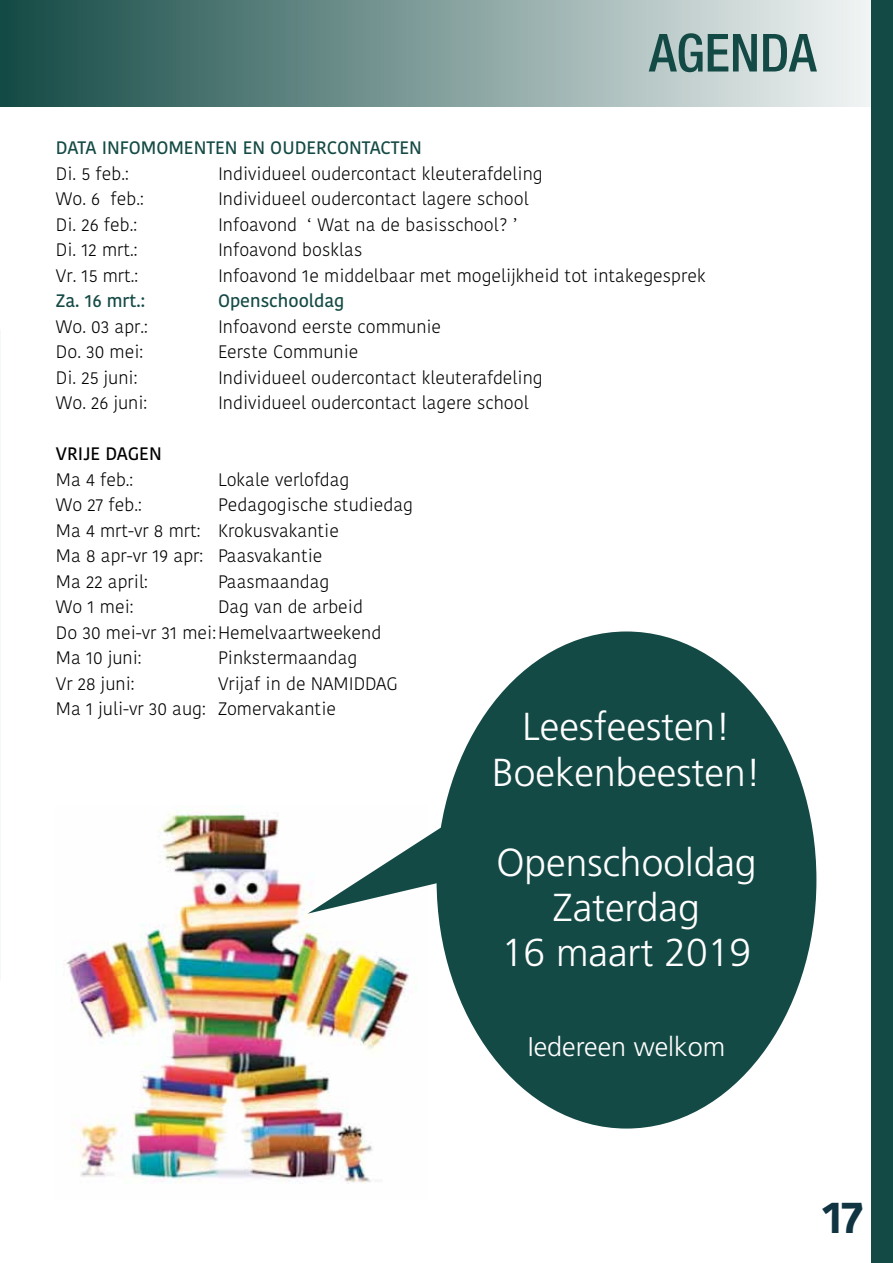
<style>
.page{position:relative;width:893px;height:1263px;background:#fff}
.page>*{position:absolute;margin:0;border:0;box-sizing:border-box;transform-origin:0 0}
.t1{font:500 condensed 52.5px "Helvetica Neue LT Std";color:#144a45}
.t2{font:700 45px "Kohinoor Devanagari";color:#103442}
.t3{font:300 39px/45px "Frutiger LT Std";color:#fff;text-align:center}
.t4{font:300 27px "Frutiger LT Std";color:#fff}
.t5{font:300 18px/25.5px "Kohinoor Devanagari";color:#000}
.t6{font:500 18px "Kohinoor Devanagari";color:#144a45}
.t7{font:500 18px "Kohinoor Devanagari";color:#000}
</style>
<div class="page">
<div style="left:0;top:0;width:893px;height:106px;background:linear-gradient(to right,#134944,#f7f9f9)"></div>
<div style="left:872px;top:0;width:21px;height:1263px;background:#144a45"></div>
<hr style="left:0;top:0;width:1px;height:106px;background:#1599a3">
<img style="left:64px;top:812px;width:352px;height:372px">
<div style="left:437px;top:631px;width:379px;height:497px;background:#144a45;border-radius:50%"></div>
<svg style="left:308px;top:795px;width:140px;height:119px"></svg>
<h1 class="t1" style="left:649px;top:22px;width:169px">AGENDA</h1>
<p class="t6" style="left:56px;top:138px;width:367px">DATA INFOMOMENTEN EN OUDERCONTACTEN</p>
<p class="t5" style="left:56px;top:161px;width:74px">Di. 5 feb.:</p>
<p class="t5" style="left:218px;top:161px;width:326px">Individueel oudercontact kleuterafdeling</p>
<p class="t5" style="left:56px;top:186px;width:89px">Wo. 6 feb.:</p>
<p class="t5" style="left:218px;top:186px;width:312px">Individueel oudercontact lagere school</p>
<p class="t5" style="left:56px;top:212px;width:83px">Di. 26 feb.:</p>
<p class="t5" style="left:218px;top:212px;width:301px">Infoavond ‘ Wat na de basisschool? ’</p>
<p class="t5" style="left:56px;top:237px;width:83px">Di. 12 mrt.:</p>
<p class="t5" style="left:218px;top:237px;width:146px">Infoavond bosklas</p>
<p class="t5" style="left:56px;top:263px;width:84px">Vr. 15 mrt.:</p>
<p class="t5" style="left:218px;top:263px;width:489px">Infoavond 1e middelbaar met mogelijkheid tot intakegesprek</p>
<p class="t6" style="left:56px;top:291px;width:91px">Za. 16 mrt.:</p>
<p class="t6" style="left:218px;top:291px;width:128px">Openschooldag</p>
<p class="t5" style="left:56px;top:314px;width:93px">Wo. 03 apr.:</p>
<p class="t5" style="left:218px;top:314px;width:225px">Infoavond eerste communie</p>
<p class="t5" style="left:56px;top:339px;width:89px">Do. 30 mei:</p>
<p class="t5" style="left:218px;top:339px;width:142px">Eerste Communie</p>
<p class="t5" style="left:56px;top:365px;width:83px">Di. 25 juni:</p>
<p class="t5" style="left:218px;top:365px;width:326px">Individueel oudercontact kleuterafdeling</p>
<p class="t5" style="left:56px;top:390px;width:93px">Wo. 26 juni:</p>
<p class="t5" style="left:218px;top:390px;width:312px">Individueel oudercontact lagere school</p>
<p class="t7" style="left:56px;top:444px;width:107px">VRIJE DAGEN</p>
<p class="t5" style="left:56px;top:467px;width:79px">Ma 4 feb.:</p>
<p class="t5" style="left:218px;top:467px;width:133px">Lokale verlofdag</p>
<p class="t5" style="left:56px;top:492px;width:87px">Wo 27 feb.:</p>
<p class="t5" style="left:56px;top:492px;width:359px;text-indent:162px">Pedagogische studiedag<br>Ma 4 mrt-vr 8 mrt: Krokusvakantie<br>Ma 8 apr-vr 19 apr: Paasvakantie<br>Ma 22 april:</p>
<p class="t5" style="left:218px;top:569px;width:113px">Paasmaandag</p>
<p class="t5" style="left:56px;top:594px;width:327px;text-indent:162px">Dag van de arbeid<br>Do 30 mei-vr 31 mei:Hemelvaartweekend<br>Ma 10 juni:</p>
<p class="t5" style="left:56px;top:594px;width:79px">Wo 1 mei:</p>
<p class="t5" style="left:218px;top:645px;width:141px">Pinkstermaandag</p>
<p class="t5" style="left:56px;top:671px;width:343px;text-indent:162px">Vrijaf in de NAMIDDAG<br>Ma 1 juli-vr 30 aug: Zomervakantie</p>
<p class="t5" style="left:56px;top:671px;width:80px">Vr 28 juni:</p>
<h3 class="t3" style="left:492px;top:705px;width:270px">Leesfeesten!<br>Boekenbeesten!</h3>
<h3 class="t3" style="left:496px;top:840px;width:262px">Openschooldag<br>Zaterdag<br>16 maart 2019</h3>
<h3 class="t4" style="left:528px;top:1031px;width:199px">Iedereen welkom</h3>
<h2 class="t2" style="left:822px;top:1177px;width:43px">17</h2>
</div>
